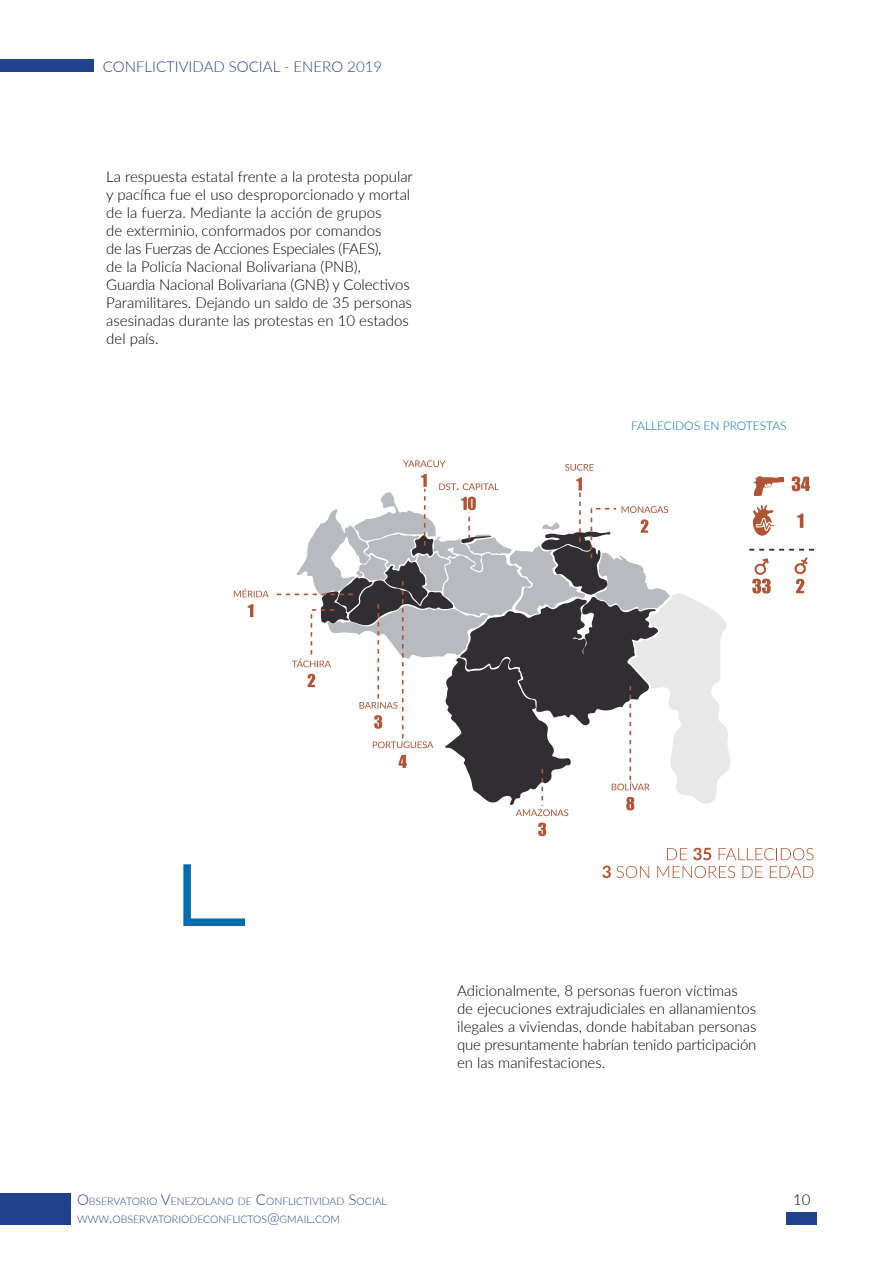
<style>
.page{position:relative;width:893px;height:1263px;background:#fff}
.page>*{position:absolute;margin:0;border:0;box-sizing:border-box;transform-origin:0 0}
.t1{font:300 15px/18px "Lato";color:#000}
.t2{font:300 15px "Lato";color:#23428e}
.t3{font:300 12px "Lato";color:#016cab}
.t4{font:300 10.5px/18px "Lato";color:#23428e}
.s1{font-size:15px}
</style>
<div class="page">
<div style="left:0;top:1193px;width:70px;height:31px;background:#23428e"></div>
<div style="left:0;top:60px;width:94px;height:12px;background:#23428e"></div>
<div style="left:787px;top:1212px;width:30px;height:12px;background:#23428e"></div>
<svg style="left:234px;top:589px;width:35px;height:8px"></svg>
<svg style="left:248px;top:604px;width:5px;height:13px"></svg>
<svg style="left:667px;top:848px;width:20px;height:12px"></svg>
<svg style="left:693px;top:848px;width:18px;height:12px"></svg>
<svg style="left:719px;top:848px;width:94px;height:12px"></svg>
<svg style="left:602px;top:865px;width:47px;height:13px"></svg>
<svg style="left:657px;top:866px;width:78px;height:12px"></svg>
<svg style="left:742px;top:866px;width:21px;height:12px"></svg>
<svg style="left:770px;top:866px;width:43px;height:12px"></svg>
<svg style="left:754px;top:476px;width:30px;height:20px"></svg>
<svg style="left:792px;top:476px;width:18px;height:15px"></svg>
<svg style="left:797px;top:514px;width:6px;height:14px"></svg>
<svg style="left:752px;top:558px;width:19px;height:35px"></svg>
<svg style="left:538px;top:822px;width:8px;height:14px"></svg>
<svg style="left:794px;top:557px;width:14px;height:36px"></svg>
<svg style="left:749px;top:549px;width:65px;height:2px"></svg>
<svg style="left:277px;top:460px;width:454px;height:356px"></svg>
<svg style="left:753px;top:505px;width:21px;height:31px"></svg>
<div style="left:185px;top:918px;width:60px;height:8px;background:#016cab"></div>
<div style="left:183px;top:864px;width:8px;height:62px;background:#016cab"></div>
<p class="t2" style="left:103px;top:56px;width:30px">CONFLI</p>
<p class="t2" style="left:156px;top:56px;width:20px">CTIVIDAD</p>
<p class="t2" style="left:229px;top:56px;width:75px">SOCIAL - ENER</p>
<p class="t2" style="left:331px;top:56px;width:52px">O 2019</p>
<p class="t1" style="left:106px;top:167px;width:308px">La respuesta estatal frente a la protesta popular y pacífica fue el uso desproporcionado y mortal de la fuerza. Mediante la acción de grupos<br>de exterminio, conformados por comandos<br>de las Fuerzas de Acciones Especiales (FAES),<br>de la Policía Nacional Bolivariana (PNB), Guardia Nacional Bolivariana (GNB) y Colectivos Paramilitares. Dejando un saldo de 35 personas asesinadas durante las protestas en 10 estados del país.</p>
<p class="t3" style="left:631px;top:417px;width:157px">FALLECIDOS EN PROTESTAS</p>
<p class="t4" style="left:77px;top:1192px;width:311px"><span class="s1">O</span>BSERVATORIO <span class="s1">V</span>ENEZOLANO DE <span class="s1">C</span>ONFLICTIVIDAD <span class="s1">S</span>OCIAL<br>WWW<span class="s1">.</span>OBSERVATORIODECONFLICTOS<span class="s1">@</span>GMAIL<span class="s1">.</span>COM</p>
<p class="t1" style="left:457px;top:981px;width:301px">Adicionalmente, 8 personas fueron víctimas de ejecuciones extrajudiciales en allanamientos ilegales a viviendas, donde habitaban personas que presuntamente habrían tenido participación en las manifestaciones.</p>
<p class="t1" style="left:793px;top:1190px;width:19px">10</p>
</div>
